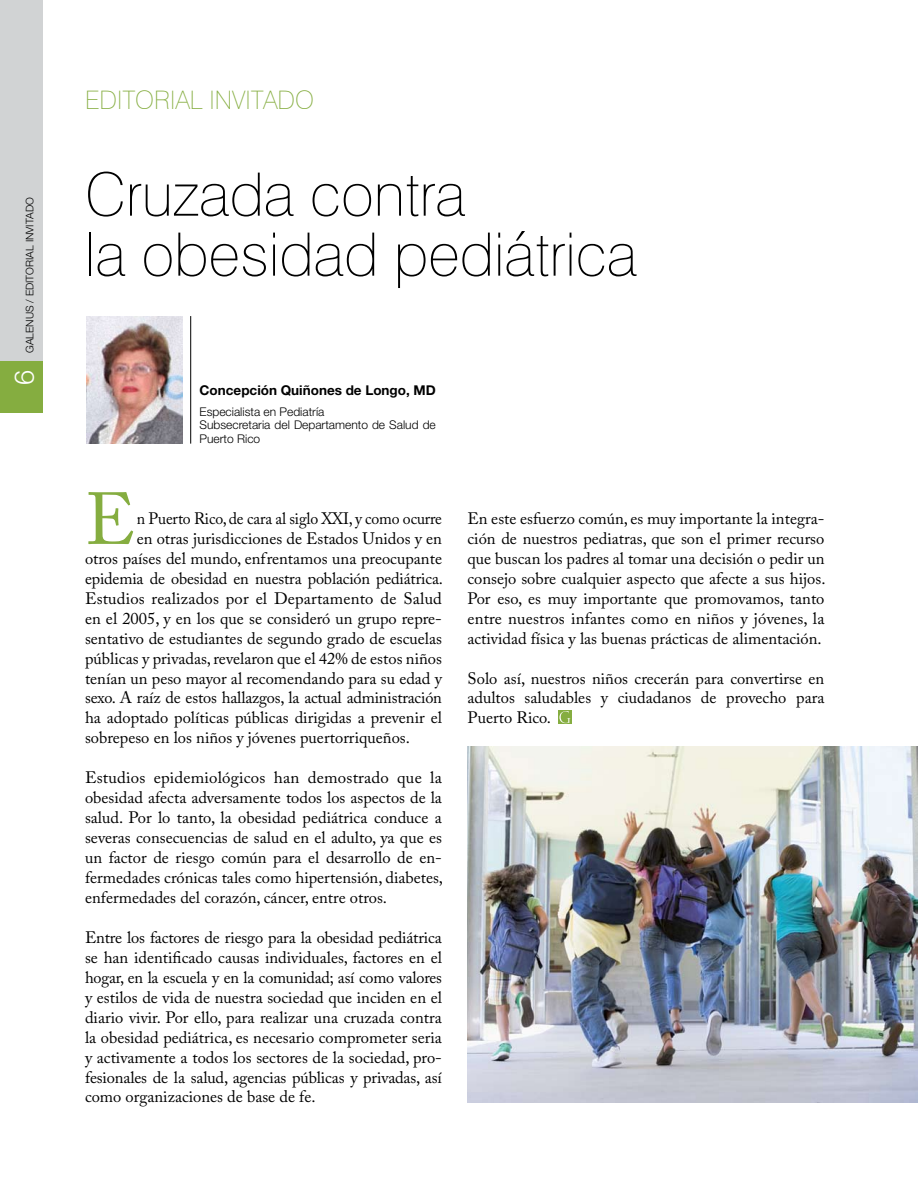
<style>
.page{position:relative;width:918px;height:1188px;background:#fff}
.page>*{position:absolute;margin:0;border:0;box-sizing:border-box;transform-origin:0 0}
.t1{font:72.9px "Adobe Caslon Pro";color:#85ad40}
.t2{font:100 60px/60px "Swiss 721 BT";color:#000}
.t3{font:300 27px "Helvetica Neue";color:#fff}
.t4{font:100 25.5px "Swiss 721 BT";color:#85ad40}
.t5{font:16.5px/20px "Adobe Caslon Pro";color:#000;text-align:justify}
.t6{font:16.5px "Adobe Caslon Pro";color:#000;scale:.96 1}
.t7{font:700 13.5px "Helvetica Neue";color:#000}
.t8{font:300 12px/13.5px "Helvetica Neue";color:#000}
.t9{font:300 10.5px "Helvetica Neue";color:#000}
</style>
<div class="page">
<div style="left:558px;top:710px;width:14px;height:14px;background:#85ad40"></div>
<svg style="left:559px;top:711px;width:11px;height:12px"></svg>
<img style="left:87px;top:316px;width:96px;height:127px">
<hr style="left:190px;top:316px;width:1px;height:128px;background:#000">
<img style="left:468px;top:747px;width:450px;height:356px">
<div style="left:0;top:0;width:43px;height:412px;background:#d1d3d4"></div>
<div style="left:0;top:361px;width:43px;height:51px;background:#85ad40"></div>
<p class="t9" style="left:23px;top:353px;width:157px;rotate:-90deg">GALENUS / Editor ial invitado</p>
<h3 class="t3" style="left:8px;top:385px;width:17px;rotate:-90deg">6</h3>
<h3 class="t4" style="left:85px;top:84px;width:231px">Editorial invitado</h3>
<h2 class="t2" style="left:85px;top:164px;width:554px">Cruzada contra<br>la obesidad pediátrica</h2>
<p class="t7" style="left:200px;top:382px;width:238px">Concepción Quiñones de Longo, MD</p>
<p class="t8" style="left:200px;top:405px;width:238px">Especialista en Pediatría<br>Subsecretaria del Departamento de Salud de<br>Puerto Rico</p>
<h1 class="t1" style="left:85px;top:476px;width:52px">E</h1>
<p class="t6" style="left:137px;top:509px;width:319px">n Puerto Rico, de cara al siglo XXI, y como ocurre</p>
<p class="t5" style="left:137px;top:528px;width:307px">en otras jurisdicciones de Estados Unidos y en</p>
<p class="t5" style="left:85px;top:548px;width:358px">otros países del mundo, enfrentamos una preocupante</p>
<p class="t5" style="left:85px;top:568px;width:360px">epidemia de obesidad en nuestra población pediátrica.</p>
<p class="t5" style="left:85px;top:588px;width:358px">Estudios realizados por el Departamento de Salud</p>
<p class="t5" style="left:85px;top:608px;width:358px">en el 2005, y en los que se consideró un grupo repre-</p>
<p class="t5" style="left:85px;top:628px;width:358px">sentativo de estudiantes de segundo grado de escuelas</p>
<p class="t5" style="left:85px;top:648px;width:358px">públicas y privadas, revelaron que el 42% de estos niños</p>
<p class="t5" style="left:85px;top:668px;width:358px">tenían un peso mayor al recomendando para su edad y</p>
<p class="t5" style="left:85px;top:688px;width:358px">sexo. A raíz de estos hallazgos, la actual administración</p>
<p class="t5" style="left:85px;top:708px;width:358px">ha adoptado políticas públicas dirigidas a prevenir el</p>
<p class="t5" style="left:85px;top:728px;width:326px">sobrepeso en los niños y jóvenes puertorriqueños.</p>
<p class="t5" style="left:85px;top:768px;width:360px">Estudios epidemiológicos han demostrado que la obesidad afecta adversamente todos los aspectos de la salud. Por lo tanto, la obesidad pediátrica conduce a severas consecuencias de salud en el adulto, ya que es un factor de riesgo común para el desarrollo de en&shy;fermedades crónicas tales como hipertensión, diabetes, enfermedades del corazón, cáncer, entre otros.</p>
<p class="t5" style="left:85px;top:927px;width:359px">Entre los factores de riesgo para la obesidad pediátrica se han identificado causas individuales, factores en el hogar, en la escuela y en la comunidad; así como valores y estilos de vida de nuestra sociedad que inciden en el diario vivir. Por ello, para realizar una cruzada contra la obesidad pediátrica, es necesario comprometer seria y activamente a todos los sectores de la sociedad, pro&shy;fesionales de la salud, agencias públicas y privadas, así como organizaciones de base de fe.</p>
<p class="t5" style="left:468px;top:508px;width:360px">En este esfuerzo común, es muy importante la integra&shy;ción de nuestros pediatras, que son el primer recurso que buscan los padres al tomar una decisión o pedir un consejo sobre cualquier aspecto que afecte a sus hijos.<br>Por eso, es muy importante que promovamos, tanto entre nuestros infantes como en niños y jóvenes, la actividad física y las buenas prácticas de alimentación.</p>
<p class="t5" style="left:468px;top:668px;width:358px">Solo así, nuestros niños crecerán para convertirse en adultos saludables y ciudadanos de provecho para Puerto Rico.</p>
</div>
